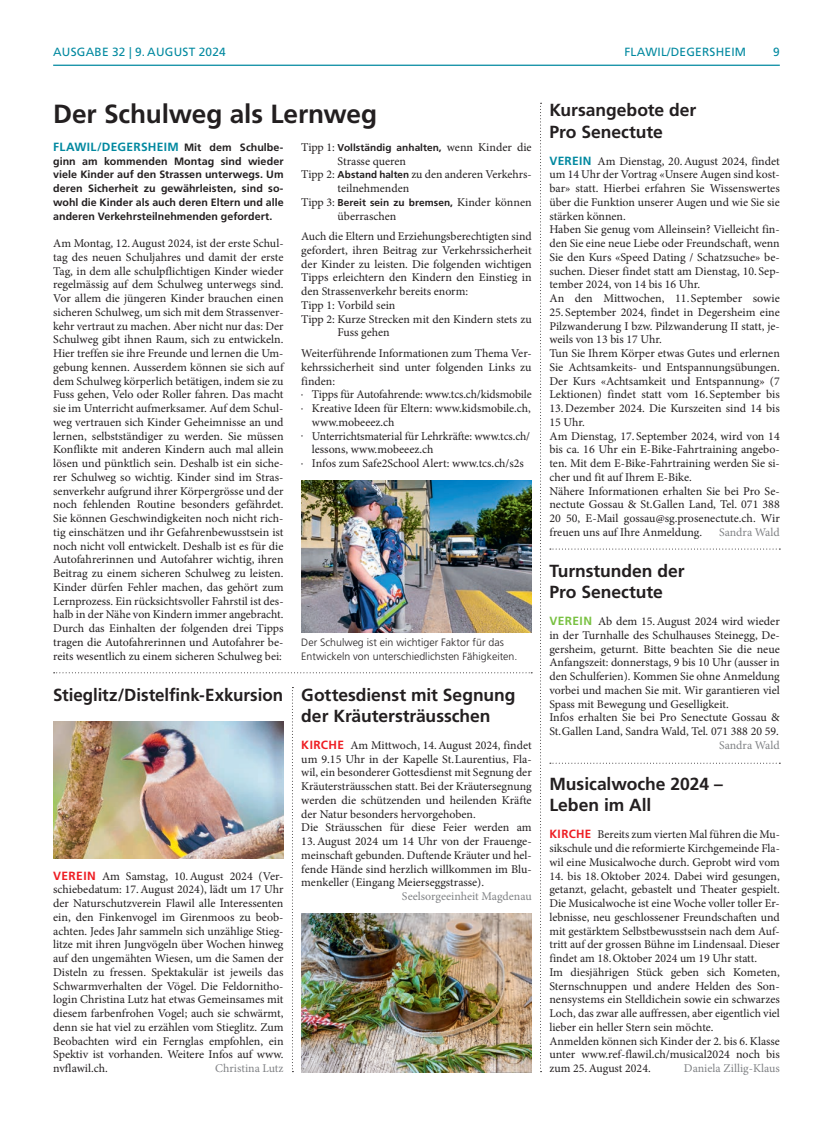
<style>
.page{position:relative;width:833px;height:1134px;background:#fff}
.page>*{position:absolute;margin:0;border:0;box-sizing:border-box;transform-origin:0 0}
.t1{font:700 26.25px "Frutiger LT Std";letter-spacing:-.005em;color:#231f20}
.t2{font:700 17.5px/21.2px "Frutiger LT Std";letter-spacing:-.005em;color:#231f20}
.t3{font:11.88px/13.8px "Minion Pro";color:#231f20}
.t4{font:11.88px "Minion Pro";color:#808285}
.t5{font:11.88px "Frutiger LT Std";letter-spacing:.02em;color:#0289a0}
.t6{font:700 11.88px "Frutiger LT Std";letter-spacing:.025em;color:#0289a0}
.t7{font:700 10.62px/13.8px "Frutiger LT Std";letter-spacing:.005em;color:#231f20;text-align:justify}
.t8{font:300 10.62px/13.8px "Frutiger LT Std";color:#231f20}
.t9{font:700 10px "Frutiger LT Std";letter-spacing:.005em;color:#231f20}
.s1{font-size:10.62px;color:#231f20}
.s2{font-family:"Minion Pro";font-weight:400;font-size:11.88px}
.s3{font-family:"Frutiger LT Std";font-weight:700;font-size:10px}
.s4{font-family:"Frutiger LT Std";font-weight:700;color:#ee1d23}
.s5{font-family:"Frutiger LT Std";font-weight:700;color:#0289a0}
.s6{font-family:"Frutiger LT Std";font-weight:700;color:#79c142}
</style>
<div class="page">
<hr style="left:53px;top:65px;width:727px;height:1px;background:#0289a0">
<svg style="left:54px;top:672px;width:478px;height:1px"></svg>
<svg style="left:292px;top:687px;width:1px;height:385px"></svg>
<svg style="left:540px;top:103px;width:1px;height:969px"></svg>
<svg style="left:550px;top:763px;width:230px;height:1px"></svg>
<svg style="left:550px;top:548px;width:230px;height:1px"></svg>
<img style="left:301px;top:481px;width:230px;height:151px">
<img style="left:301px;top:914px;width:230px;height:158px">
<img style="left:53px;top:721px;width:230px;height:138px">
<p class="t5" style="left:53px;top:45px;width:18px">AUSGABE</p>
<p class="t5" style="left:112px;top:45px;width:53px">32 | 9. AUGUST</p>
<p class="t5" style="left:199px;top:45px;width:29px">2024</p>
<p class="t5" style="left:624px;top:45px;width:123px">FLAWIL/DEGERSHEIM</p>
<p class="t5" style="left:773px;top:45px;width:8px">9</p>
<h1 class="t1" style="left:53px;top:99px;width:325px">Der Schulweg als Lernweg</h1>
<p class="t6" style="left:53px;top:140px;width:232px">FLAWIL/DEGERSHEIM <span class="s1">Mit dem Schulbe-</span></p>
<p class="t7" style="left:53px;top:154px;width:232px">ginn am kommenden Montag sind wieder viele Kinder auf den Strassen unterwegs. Um deren Sicherheit zu gewährleisten, sind so&shy;wohl die Kinder als auch deren Eltern und alle anderen Verkehrsteilnehmenden gefordert.</p>
<p class="t3" style="left:53px;top:236px;width:232px;text-align:justify">Am Montag, 12.August 2024, ist der erste Schul&shy;tag des neuen Schuljahres und damit der erste Tag, in dem alle schulpflichtigen Kinder wieder regelmässig auf dem Schulweg unterwegs sind.<br>Vor allem die jüngeren Kinder brauchen einen sicheren Schulweg, um sich mit dem Strassenver&shy;kehr vertraut zu machen. Aber nicht nur das: Der Schulweg gibt ihnen Raum, sich zu entwickeln.<br>Hier treffen sie ihre Freunde und lernen die Um&shy;gebung kennen. Ausserdem können sie sich auf dem Schulweg körperlich betätigen, indem sie zu Fuss gehen, Velo oder Roller fahren. Das macht sie im Unterricht aufmerksamer. Auf dem Schul&shy;weg vertrauen sich Kinder Geheimnisse an und lernen, selbstständiger zu werden. Sie müssen Konflikte mit anderen Kindern auch mal allein lösen und pünktlich sein. Deshalb ist ein siche&shy;rer Schulweg so wichtig. Kinder sind im Stras&shy;senverkehr aufgrund ihrer Körpergrösse und der noch fehlenden Routine besonders gefährdet.<br>Sie können Geschwindigkeiten noch nicht rich&shy;tig einschätzen und ihr Gefahrenbewusstsein ist noch nicht voll entwickelt. Deshalb ist es für die Autofahrerinnen und Autofahrer wichtig, ihren Beitrag zu einem sicheren Schulweg zu leisten.<br>Kinder dürfen Fehler machen, das gehört zum Lernprozess. Ein rücksichtsvoller Fahrstil ist des&shy;halb in der Nähe von Kindern immer angebracht.<br>Durch das Einhalten der folgenden drei Tipps tragen die Autofahrerinnen und Autofahrer be&shy;reits wesentlich zu einem sicheren Schulweg bei:</p>
<p class="t9" style="left:301px;top:141px;width:232px"><span class="s2">Tipp 1:</span> Vollständig anhalten, <span class="s2">wenn Kinder die</span></p>
<p class="t3" style="left:337px;top:154px;width:70px">Strasse queren</p>
<p class="t3" style="left:301px;top:168px;width:232px">Tipp 2: <span class="s3">Abstand halten</span> zu den anderen Verkehrs-</p>
<p class="t3" style="left:337px;top:181px;width:73px">teilnehmenden</p>
<p class="t9" style="left:301px;top:196px;width:232px"><span class="s2">Tipp 3:</span> Bereit sein zu bremsen, <span class="s2">Kinder können</span></p>
<p class="t3" style="left:301px;top:205px;width:232px;line-height:20.6px;text-indent:36px">überraschen<br>Auch die Eltern und Erziehungsberechtigten sind</p>
<p class="t3" style="left:301px;top:243px;width:232px">gefordert, ihren Beitrag zur Verkehrssicherheit</p>
<p class="t3" style="left:301px;top:257px;width:232px">der Kinder zu leisten. Die folgenden wichtigen</p>
<p class="t3" style="left:301px;top:271px;width:232px">Tipps erleichtern den Kindern den Einstieg in</p>
<p class="t3" style="left:301px;top:285px;width:168px">den Strassenverkehr bereits enorm:</p>
<p class="t3" style="left:301px;top:298px;width:96px">Tipp 1: Vorbild sein</p>
<p class="t3" style="left:301px;top:312px;width:232px">Tipp 2: Kurze Strecken mit den Kindern stets zu</p>
<p class="t3" style="left:337px;top:326px;width:53px">Fuss gehen</p>
<p class="t3" style="left:301px;top:346px;width:232px;text-align:justify">Weiterführende Informationen zum Thema Ver&shy;kehrssicherheit sind unter folgenden Links zu finden:</p>
<p class="t3" style="left:301px;top:388px;width:232px"><sup>•</sup> Tipps für Autofahrende: www.tcs.ch/kidsmobile</p>
<p class="t3" style="left:312px;top:401px;width:220px;text-indent:-11px"><sup>•</sup> Kreative Ideen für Eltern: www.kidsmobile.ch, www.mobeeez.ch</p>
<p class="t3" style="left:312px;top:429px;width:220px;text-indent:-11px"><sup>•</sup> Unterrichtsmaterial für Lehrkräfte: www.tcs.ch/ lessons, www.mobeeez.ch</p>
<p class="t3" style="left:301px;top:456px;width:224px"><sup>•</sup> Infos zum Safe2School Alert: www.tcs.ch/s2s</p>
<p class="t8" style="left:301px;top:635px;width:218px">Der Schulweg ist ein wichtiger Faktor für das<br>Entwickeln von unterschiedlichsten Fähigkeiten.</p>
<h2 class="t2" style="left:53px;top:684px;width:231px">Stieglitz/Distelfink-Exkursion</h2>
<p class="t3" style="left:53px;top:869px;width:232px;text-align:justify"><span class="s4">VEREIN</span> Am Samstag, 10.August 2024 (Ver&shy;schiebedatum: 17.August 2024), lädt um 17 Uhr der Naturschutzverein Flawil alle Interessenten ein, den Finkenvogel im Girenmoos zu beob&shy;achten. Jedes Jahr sammeln sich unzählige Stieg&shy;litze mit ihren Jungvögeln über Wochen hinweg auf den ungemähten Wiesen, um die Samen der Disteln zu fressen. Spektakulär ist jeweils das Schwarmverhalten der Vögel. Die Feldornitho&shy;login Christina Lutz hat etwas Gemeinsames mit diesem farbenfrohen Vogel; auch sie schwärmt, denn sie hat viel zu erzählen vom Stieglitz. Zum Beobachten wird ein Fernglas empfohlen, ein Spektiv ist vorhanden. Weitere Infos auf www. nvflawil.ch.</p>
<p class="t4" style="left:215px;top:1060px;width:70px">Christina Lutz</p>
<h2 class="t2" style="left:301px;top:684px;width:216px">Gottesdienst mit Segnung der Kräutersträusschen</h2>
<p class="t3" style="left:301px;top:738px;width:232px"><span class="s4">KIRCHE</span> Am Mittwoch, 14.August 2024, findet um 9.15 Uhr in der Kapelle St.Laurentius, Fla&shy;wil, ein besonderer Gottesdienst mit Segnung der Kräutersträusschen statt. Bei der Kräutersegnung werden die schützenden und heilenden Kräfte der Natur besonders hervorgehoben.<br>Die Sträusschen für diese Feier werden am 13.August 2024 um 14 Uhr von der Frauenge&shy;meinschaft gebunden. Duftende Kräuter und hel&shy;fende Hände sind herzlich willkommen im Blu&shy;menkeller (Eingang Meierseggstrasse).</p>
<p class="t4" style="left:402px;top:888px;width:131px">Seelsorgeeinheit Magdenau</p>
<h2 class="t2" style="left:549px;top:100px;width:148px">Kursangebote der<br>Pro Senectute</h2>
<p class="t3" style="left:549px;top:154px;width:232px"><span class="s5">VEREIN</span> Am Dienstag, 20.August 2024, findet um 14 Uhr der Vortrag «Unsere Augen sind kost&shy;bar» statt. Hierbei erfahren Sie Wissenswertes über die Funktion unserer Augen und wie Sie sie stärken können.<br>Haben Sie genug vom Alleinsein? Vielleicht fin&shy;den Sie eine neue Liebe oder Freundschaft, wenn Sie den Kurs «Speed Dating / Schatzsuche» be&shy;suchen. Dieser findet statt am Dienstag, 10. Sep&shy;tember 2024, von 14 bis 16 Uhr.<br>An den Mittwochen, 11. September sowie</p>
<p class="t3" style="left:549px;top:305px;width:232px">25. September 2024, findet in Degersheim eine Pilzwanderung I bzw. Pilzwanderung II statt, je&shy;weils von 13 bis 17 Uhr.<br>Tun Sie Ihrem Körper etwas Gutes und erlernen Sie Achtsamkeits- und Entspannungsübungen.<br>Der Kurs «Achtsamkeit und Entspannung» (7<br>Lektionen) findet statt vom 16. September bis 13.Dezember 2024. Die Kurszeiten sind 14 bis 15 Uhr.<br>Am Dienstag, 17. September 2024, wird von 14 bis ca. 16 Uhr ein E-Bike-Fahrtraining angebo&shy;ten. Mit dem E-Bike-Fahrtraining werden Sie si&shy;cher und fit auf Ihrem E-Bike.<br>Nähere Informationen erhalten Sie bei Pro Se&shy;nectute Gossau &amp; St.Gallen Land, Tel. 071 388<br>20 50, E-Mail gossau@sg.prosenectute.ch. Wir freuen uns auf Ihre Anmeldung.</p>
<p class="t4" style="left:719px;top:524px;width:62px">Sandra Wald</p>
<h2 class="t2" style="left:549px;top:560px;width:137px">Turnstunden der<br>Pro Senectute</h2>
<p class="t3" style="left:549px;top:615px;width:232px"><span class="s6">VEREIN</span> Ab dem 15.August 2024 wird wieder in der Turnhalle des Schulhauses Steinegg, De&shy;gersheim, geturnt. Bitte beachten Sie die neue Anfangszeit: donnerstags, 9 bis 10 Uhr (ausser in den Schulferien). Kommen Sie ohne Anmeldung vorbei und machen Sie mit. Wir garantieren viel Spass mit Bewegung und Geselligkeit.<br>Infos erhalten Sie bei Pro Senectute Gossau &amp; St.Gallen Land, Sandra Wald, Tel. 071 388 20 59.</p>
<p class="t4" style="left:719px;top:737px;width:62px">Sandra Wald</p>
<h2 class="t2" style="left:549px;top:774px;width:175px">Musicalwoche 2024 –<br>Leben im All</h2>
<p class="t3" style="left:549px;top:828px;width:232px;text-align:justify"><span class="s4">KIRCHE</span> Bereits zum vierten Mal führen die Mu&shy;sikschule und die reformierte Kirchgemeinde Fla&shy;wil eine Musicalwoche durch. Geprobt wird vom</p>
<p class="t3" style="left:549px;top:869px;width:232px">14. bis 18.Oktober 2024. Dabei wird gesungen, getanzt, gelacht, gebastelt und Theater gespielt.<br>Die Musicalwoche ist eine Woche voller toller Er&shy;lebnisse, neu geschlossener Freundschaften und mit gestärktem Selbstbewusstsein nach dem Auf&shy;tritt auf der grossen Bühne im Lindensaal. Dieser findet am 18.Oktober 2024 um 19 Uhr statt.<br>Im diesjährigen Stück geben sich Kometen, Sternschnuppen und andere Helden des Son&shy;nensystems ein Stelldichein sowie ein schwarzes Loch, das zwar alle auffressen, aber eigentlich viel lieber ein heller Stern sein möchte.<br>Anmelden können sich Kinder der 2. bis 6. Klasse unter www.ref-flawil.ch/musical2024 noch bis zum 25.August 2024.</p>
<p class="t4" style="left:684px;top:1060px;width:97px">Daniela Zillig-Klaus</p>
</div>
